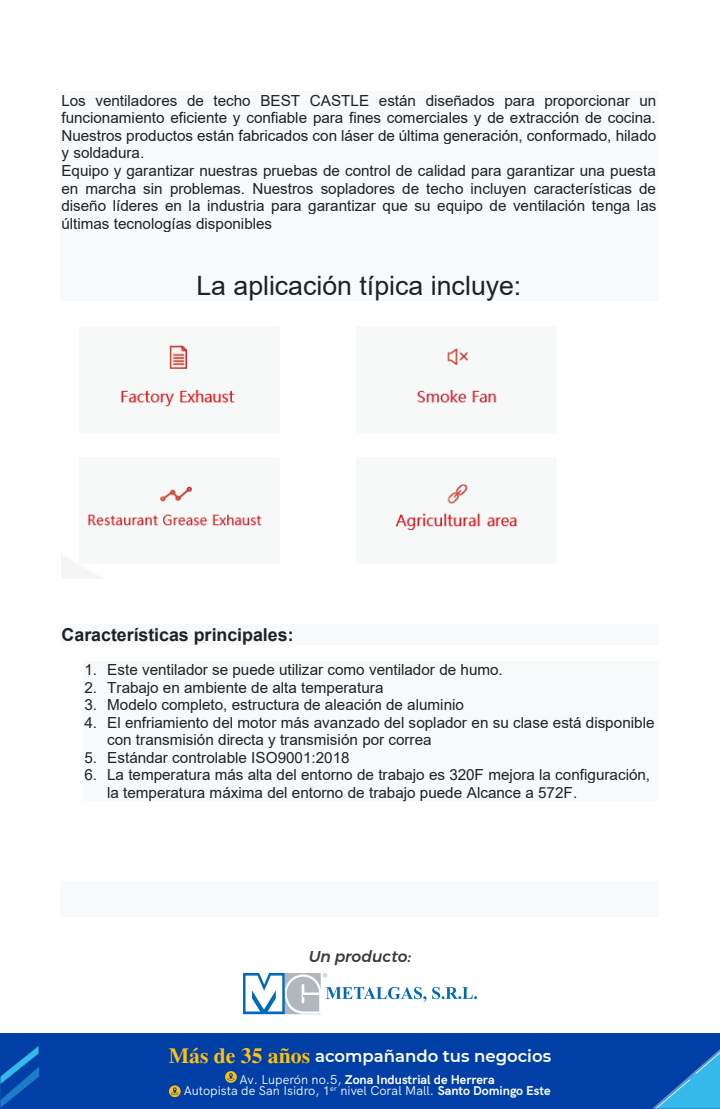
<style>
.page{position:relative;width:720px;height:1109px;background:#fff}
.page>*{position:absolute;margin:0;border:0;box-sizing:border-box;transform-origin:0 0}
.t1{font:26.7px "Arial";color:#202124}
.t2{font:700 17.8px "Arial";color:#202124}
.t3{font:600 16.6px "Montserrat";color:#fff}
.t4{font:italic 500 15.6px "Montserrat";color:#393a3b}
.t5{font:15.3px/17.6px "Arial";letter-spacing:-.005em;color:#202124}
.t6{font:12.7px/11.6px "HK Grotesk";color:#fff;text-align:center}
.s1{font-family:"Times";font-weight:700;font-size:21.8px;color:#fdbf11}
.s2{font-weight:700}
</style>
<div class="page">
<div style="left:0;top:1033px;width:720px;height:76px;background:#0040a6"></div>
<svg style="left:653px;top:1049px;width:67px;height:59px"></svg>
<svg style="left:0;top:1046px;width:39px;height:62px"></svg>
<svg style="left:169px;top:1085px;width:12px;height:12px"></svg>
<svg style="left:171px;top:1087px;width:8px;height:8px"></svg>
<svg style="left:225px;top:1071px;width:12px;height:12px"></svg>
<svg style="left:227px;top:1073px;width:8px;height:7px"></svg>
<svg style="left:243px;top:973px;width:183px;height:41px"></svg>
<svg style="left:432px;top:987px;width:45px;height:12px"></svg>
<div style="left:60px;top:92px;width:599px;height:17px;background:#f8f9fa"></div>
<div style="left:60px;top:109px;width:599px;height:18px;background:#f8f9fa"></div>
<div style="left:60px;top:127px;width:599px;height:17px;background:#f8f9fa"></div>
<div style="left:60px;top:144px;width:599px;height:18px;background:#f8f9fa"></div>
<div style="left:60px;top:162px;width:599px;height:17px;background:#f8f9fa"></div>
<div style="left:60px;top:179px;width:599px;height:18px;background:#f8f9fa"></div>
<div style="left:60px;top:197px;width:599px;height:17px;background:#f8f9fa"></div>
<div style="left:60px;top:214px;width:599px;height:18px;background:#f8f9fa"></div>
<div style="left:60px;top:232px;width:599px;height:34px;background:#f8f9fa"></div>
<div style="left:60px;top:266px;width:599px;height:35px;background:#f8f9fa"></div>
<div style="left:60px;top:624px;width:599px;height:21px;background:#f8f9fa"></div>
<div style="left:83px;top:661px;width:576px;height:17px;background:#f8f9fa"></div>
<div style="left:83px;top:678px;width:576px;height:18px;background:#f8f9fa"></div>
<div style="left:83px;top:696px;width:576px;height:17px;background:#f8f9fa"></div>
<div style="left:83px;top:713px;width:576px;height:18px;background:#f8f9fa"></div>
<div style="left:83px;top:731px;width:576px;height:17px;background:#f8f9fa"></div>
<div style="left:83px;top:748px;width:576px;height:18px;background:#f8f9fa"></div>
<div style="left:83px;top:766px;width:576px;height:17px;background:#f8f9fa"></div>
<div style="left:83px;top:783px;width:576px;height:18px;background:#f8f9fa"></div>
<div style="left:60px;top:882px;width:599px;height:35px;background:#f8f9fa"></div>
<img style="left:61px;top:345px;width:456px;height:233px">
<p class="t5" style="left:61px;top:92px;width:596px">Los ventiladores de techo BEST CASTLE están diseñados para proporcionar un funcionamiento eficiente y confiable para fines comerciales y de extracción de cocina.<br>Nuestros productos están fabricados con láser de última generación, conformado, hilado y soldadura.<br>Equipo y garantizar nuestras pruebas de control de calidad para garantizar una puesta en marcha sin problemas. Nuestros sopladores de techo incluyen características de diseño líderes en la industria para garantizar que su equipo de ventilación tenga las últimas tecnologías disponibles</p>
<h1 class="t1" style="left:197px;top:267px;width:326px">La aplicación típica incluye:</h1>
<p class="t2" style="left:61px;top:622px;width:234px">Características principales:</p>
<p class="t5" style="left:84px;top:661px;width:420px">1. Este ventilador se puede utilizar como ventilador de humo.</p>
<p class="t5" style="left:84px;top:678px;width:301px">2. Trabajo en ambiente de alta temperatura</p>
<p class="t5" style="left:84px;top:696px;width:381px">3. Modelo completo, estructura de aleación de aluminio</p>
<p class="t5" style="left:107px;top:713px;width:549px;text-indent:-23px">4. El enfriamiento del motor más avanzado del soplador en su clase está disponible con transmisión directa y transmisión por correa</p>
<p class="t5" style="left:84px;top:748px;width:267px">5. Estándar controlable ISO9001:2018</p>
<p class="t5" style="left:107px;top:766px;width:544px;text-indent:-23px">6. La temperatura más alta del entorno de trabajo es 320F mejora la configuración, la temperatura máxima del entorno de trabajo puede Alcance a 572F.</p>
<p class="t4" style="left:309px;top:944px;width:104px">Un producto:</p>
<p class="t3" style="left:169px;top:1045px;width:384px"><span class="s1">Más de 35 años</span> acompañando tus negocios</p>
<p class="t6" style="left:184px;top:1072px;width:368px">Av. Luperón no.5, <span class="s2">Zona Industrial de Herrera<br></span>Autopista de San Isidro, 1<sup>er</sup> nivel Coral Mall. <span class="s2">Santo Domingo Este</span></p>
</div>
